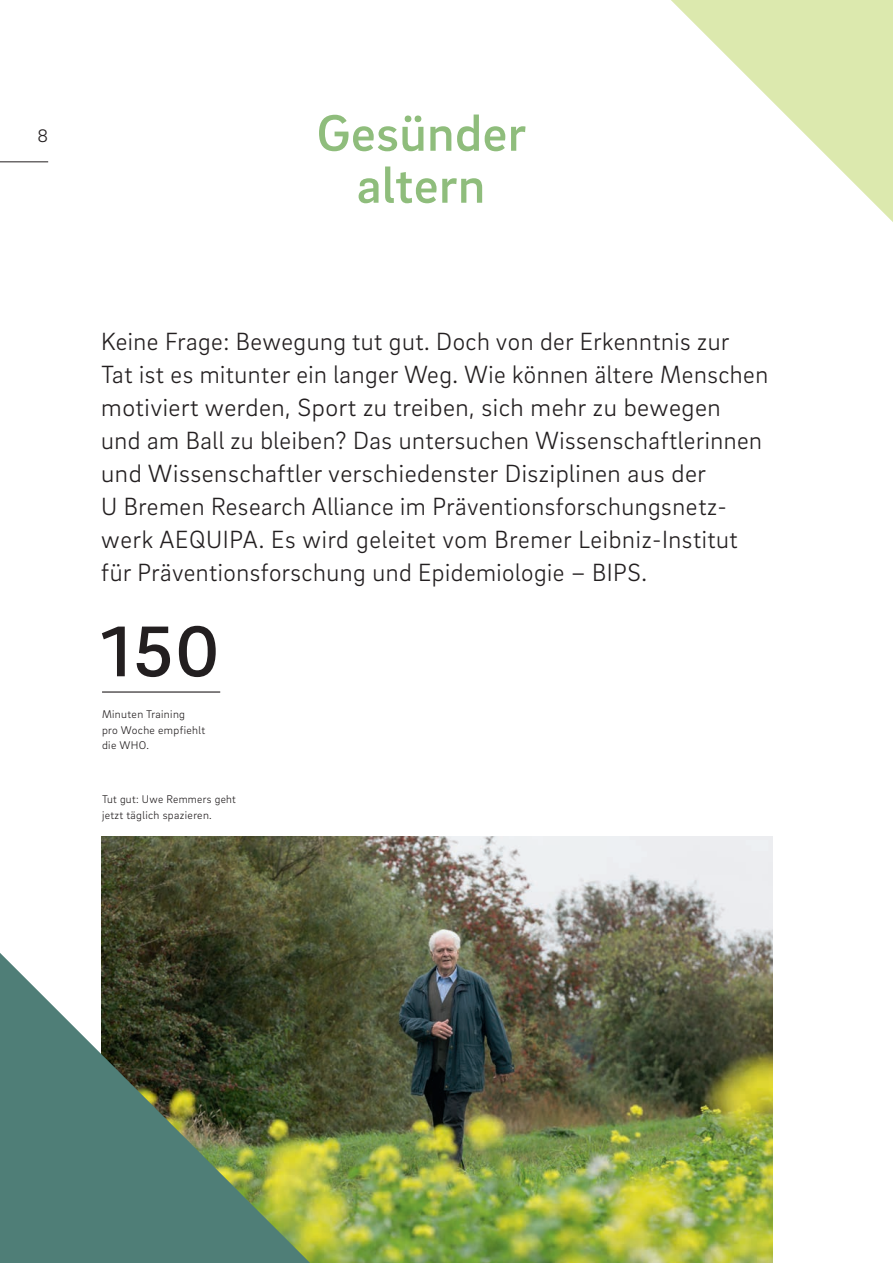
<style>
.page{position:relative;width:893px;height:1263px;background:#fff}
.page>*{position:absolute;margin:0;border:0;box-sizing:border-box;transform-origin:0 0}
.t1{font:500 73.5px "Brix Sans";color:#231f20}
.t2{font:500 52.5px/52.1px "Brix Sans";letter-spacing:.01em;color:#8fbd7c;text-align:center}
.t3{font:300 25.5px/33px "Brix Sans";letter-spacing:.02em;color:#231f20}
.t4{font:300 18.6px "Brix Sans";color:#231f20}
.t5{font:300 11.4px/15.8px "Brix Sans";letter-spacing:.03em;color:#231f20}
</style>
<div class="page">
<hr style="left:0;top:162px;width:48px;height:1px;background:#231f20">
<img style="left:101px;top:836px;width:672px;height:427px">
<hr style="left:102px;top:691px;width:118px;height:2px;background:#231f20">
<svg style="left:671px;top:0;width:222px;height:222px"></svg>
<svg style="left:0;top:953px;width:310px;height:310px;background:#56715b"></svg>
<p class="t4" style="left:38px;top:124px;width:12px">8</p>
<h2 class="t2" style="left:317px;top:105px;width:211px">Gesünder altern</h2>
<p class="t3" style="left:101px;top:324px;width:668px">Keine Frage: Bewegung tut gut. Doch von der Erkenntnis zur<br>Tat ist es mitunter ein langer Weg. Wie können ältere Menschen motiviert werden, Sport zu treiben, sich mehr zu bewegen<br>und am Ball zu bleiben? Das untersuchen Wissenschaftlerinnen und Wissenschaftler verschiedenster Disziplinen aus der<br>U Bremen Research Alliance im Präventionsforschungsnetz&shy;werk AEQUIPA. Es wird geleitet vom Bremer Leibniz-Institut für Präventionsforschung und Epidemiologie – BIPS.</p>
<h1 class="t1" style="left:101px;top:604px;width:120px">150</h1>
<p class="t5" style="left:102px;top:706px;width:105px">Minuten Training<br>pro Woche empfiehlt die WHO.</p>
<p class="t5" style="left:102px;top:791px;width:135px">Tut gut: Uwe Remmers geht jetzt täglich spazieren.</p>
</div>
